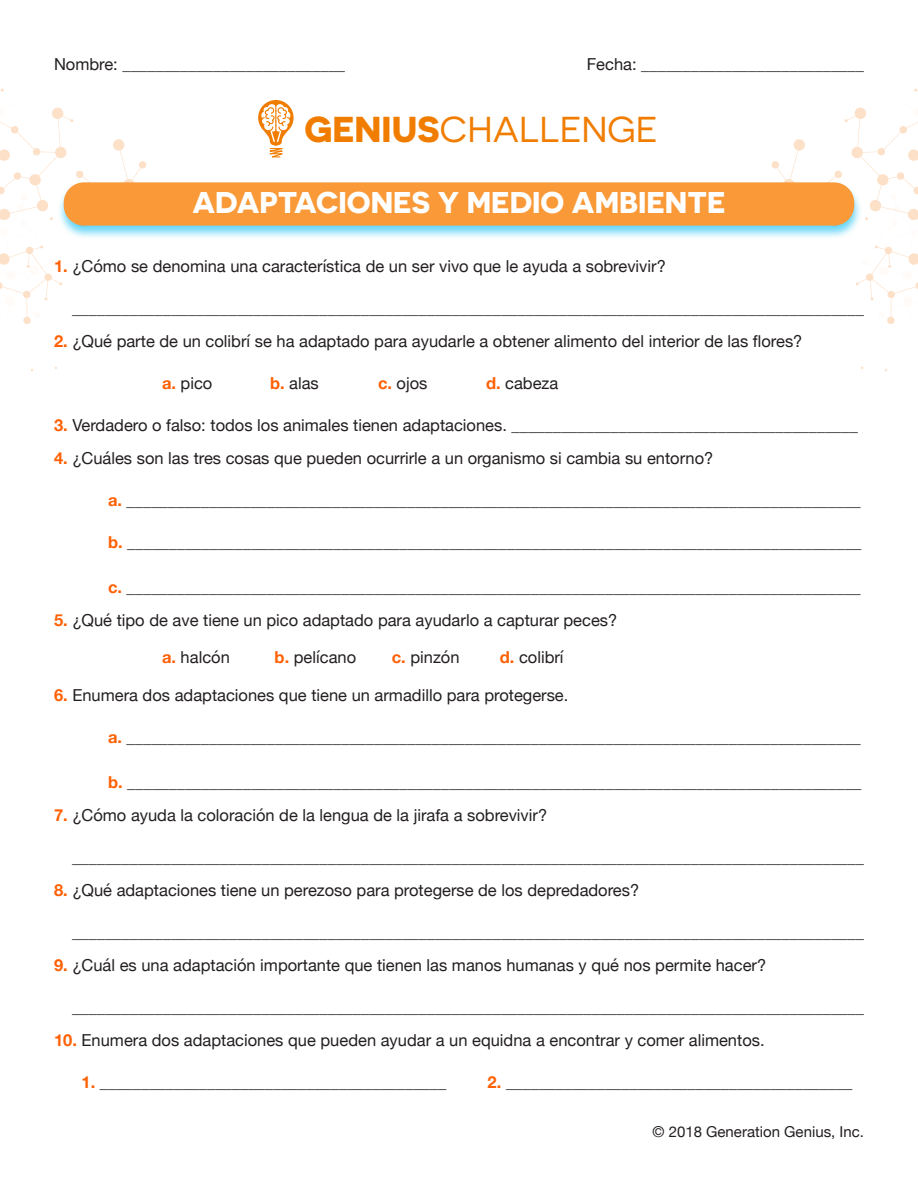
<style>
.page{position:relative;width:918px;height:1188px;background:#fff}
.page>*{position:absolute;margin:0;border:0;box-sizing:border-box;transform-origin:0 0}
.t1{font:36px "Novecentosanswide";color:#f07d00}
.t2{font:700 30px "Novecentosanswide";color:#fff}
.t3{font:16.5px "Helvetica Neue";color:#231f20}
.t4{font:15px "Helvetica Neue";color:#231f20}
.s1{font-weight:700}
.s2{font-weight:700;color:#ff6003}
</style>
<div class="page">
<svg style="left:771px;top:88px;width:147px;height:236px"></svg>
<svg style="left:0;top:88px;width:147px;height:236px"></svg>
<div style="left:57px;top:181px;width:805px;height:59px;background:#09bcf3;opacity:.6"></div>
<div style="left:64px;top:182px;width:790px;height:44px;background:#f99938;border-radius:20px"></div>
<svg style="left:258px;top:100px;width:36px;height:58px"></svg>
<p class="t3" style="left:54px;top:52px;width:293px">Nombre: ___________________________</p>
<p class="t3" style="left:587px;top:52px;width:279px">Fecha: ___________________________</p>
<p class="t1" style="left:305px;top:108px;width:355px"><span class="s1">GENIUS</span>CHALLENGE</p>
<p class="t2" style="left:192px;top:184px;width:535px">ADAPTACIONES Y MEDIO AMBIENTE</p>
<p class="t3" style="left:54px;top:254px;width:613px"><span class="s2">1.</span> ¿Cómo se denomina una característica de un ser vivo que le ayuda a sobrevivir?</p>
<p class="t3" style="left:72px;top:296px;width:793px">________________________________________________________________________________________________</p>
<p class="t3" style="left:54px;top:329px;width:750px"><span class="s2">2.</span> ¿Qué parte de un colibrí se ha adaptado para ayudarle a obtener alimento del interior de las flores?</p>
<p class="t3" style="left:162px;top:371px;width:52px"><span class="s2">a.</span> pico</p>
<p class="t3" style="left:270px;top:371px;width:50px"><span class="s2">b.</span> alas</p>
<p class="t3" style="left:378px;top:371px;width:51px"><span class="s2">c.</span> ojos</p>
<p class="t3" style="left:486px;top:371px;width:74px"><span class="s2">d.</span> cabeza</p>
<p class="t3" style="left:54px;top:413px;width:806px"><span class="s2">3.</span> Verdadero o falso: todos los animales tienen adaptaciones. __________________________________________</p>
<p class="t3" style="left:54px;top:446px;width:661px"><span class="s2">4.</span> ¿Cuáles son las tres cosas que pueden ocurrirle a un organismo si cambia su entorno?</p>
<p class="t3" style="left:108px;top:488px;width:754px"><span class="s2">a.</span> _________________________________________________________________________________________</p>
<p class="t3" style="left:108px;top:530px;width:755px"><span class="s2">b.</span> _________________________________________________________________________________________</p>
<p class="t3" style="left:108px;top:575px;width:754px"><span class="s2">c.</span> _________________________________________________________________________________________</p>
<p class="t3" style="left:54px;top:608px;width:565px"><span class="s2">5.</span> ¿Qué tipo de ave tiene un pico adaptado para ayudarlo a capturar peces?</p>
<p class="t3" style="left:162px;top:645px;width:69px"><span class="s2">a.</span> halcón</p>
<p class="t3" style="left:275px;top:645px;width:83px"><span class="s2">b.</span> pelícano</p>
<p class="t3" style="left:392px;top:645px;width:69px"><span class="s2">c.</span> pinzón</p>
<p class="t3" style="left:500px;top:645px;width:65px"><span class="s2">d.</span> colibrí</p>
<p class="t3" style="left:54px;top:683px;width:516px"><span class="s2">6.</span> Enumera dos adaptaciones que tiene un armadillo para protegerse.</p>
<p class="t3" style="left:108px;top:725px;width:754px"><span class="s2">a.</span> _________________________________________________________________________________________</p>
<p class="t3" style="left:108px;top:770px;width:755px"><span class="s2">b.</span> _________________________________________________________________________________________</p>
<p class="t3" style="left:54px;top:803px;width:495px"><span class="s2">7.</span> ¿Cómo ayuda la coloración de la lengua de la jirafa a sobrevivir?</p>
<p class="t3" style="left:72px;top:845px;width:793px">________________________________________________________________________________________________</p>
<p class="t3" style="left:54px;top:878px;width:587px"><span class="s2">8.</span> ¿Qué adaptaciones tiene un perezoso para protegerse de los depredadores?</p>
<p class="t3" style="left:72px;top:920px;width:793px">________________________________________________________________________________________________</p>
<p class="t3" style="left:54px;top:953px;width:714px"><span class="s2">9.</span> ¿Cuál es una adaptación importante que tienen las manos humanas y qué nos permite hacer?</p>
<p class="t3" style="left:72px;top:995px;width:793px">________________________________________________________________________________________________</p>
<p class="t3" style="left:54px;top:1028px;width:712px"><span class="s2">10.</span> Enumera dos adaptaciones que pueden ayudar a un equidna a encontrar y comer alimentos.</p>
<p class="t3" style="left:82px;top:1070px;width:366px"><span class="s2">1.</span> __________________________________________</p>
<p class="t3" style="left:488px;top:1070px;width:366px"><span class="s2">2.</span> __________________________________________</p>
<p class="t4" style="left:653px;top:1121px;width:213px">© 2018 Generation Genius, Inc.</p>
</div>
